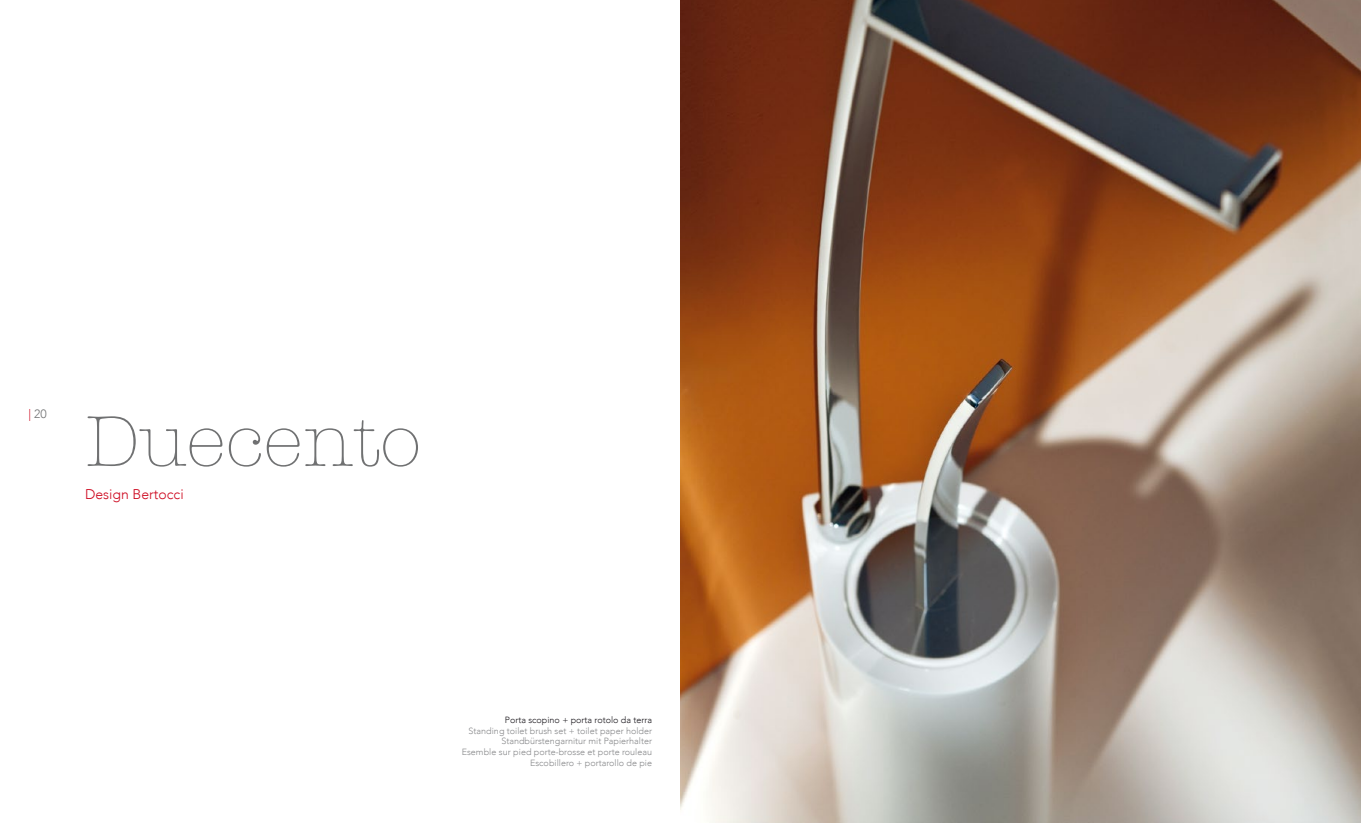
<style>
.page{position:relative;width:1361px;height:823px;background:#fff}
.page>*{position:absolute;margin:0;border:0;box-sizing:border-box;transform-origin:0 0}
.t1{font:300 72px "American Typewriter";color:#707172}
.t2{font:300 14px "Avenir";color:#cd071e}
.t3{font:300 12px "Avenir";color:#707172}
.t4{font:300 9px/10.9px "Avenir";color:#87888a;text-align:right}
.t5{font:300 9px "Avenir";color:#1a171c}
.s1{color:#cd071e}
</style>
<div class="page">
<img style="left:680px;top:0;width:681px;height:822px">
<h3 class="t3" style="left:28px;top:406px;width:20px"><span class="s1">|</span> 20</h3>
<h1 class="t1" style="left:85px;top:401px;width:337px">Duecento</h1>
<h2 class="t2" style="left:85px;top:486px;width:100px">Design Bertocci</h2>
<p class="t5" style="left:505px;top:713px;width:149px">Porta scopino + porta rotolo da terra</p>
<p class="t4" style="left:462px;top:724px;width:192px">Standing toilet brush set + toilet paper holder Standbürstengarnitur mit Papierhalter<br>Esemble sur pied porte-brosse et porte rouleau Escobillero + portarollo de pie</p>
</div>
